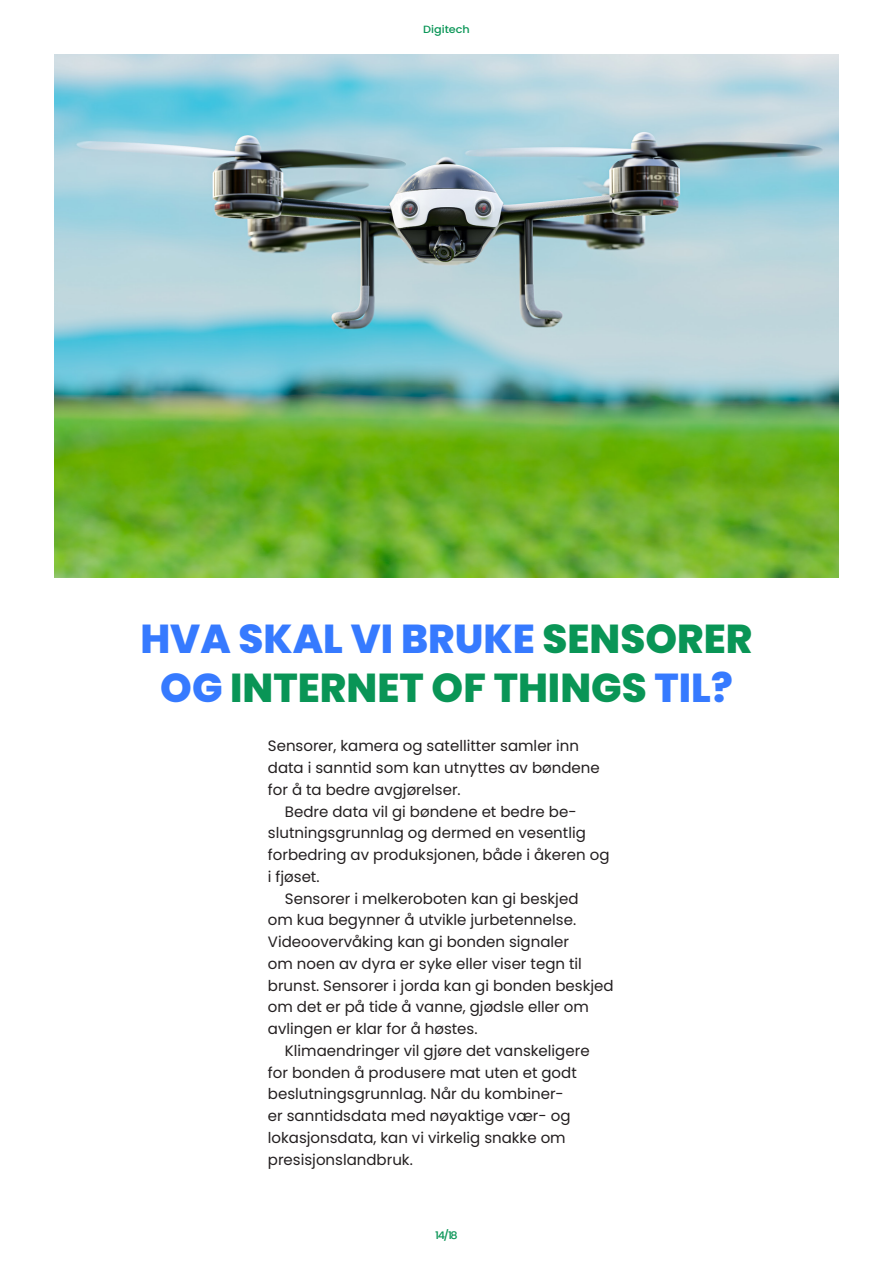
<style>
.page{position:relative;width:893px;height:1263px;background:#fff}
.page>*{position:absolute;margin:0;border:0;box-sizing:border-box;transform-origin:0 0}
.t1{font:800 40.35px/48.4px "Poppins";color:#099556;text-align:center}
.t2{font:15px "Poppins";color:#231f20}
.t3{font:500 10.5px "Poppins";color:#099556;scale:1.07 1}
.s1{color:#367aff}
</style>
<div class="page">
<img style="left:54px;top:54px;width:785px;height:523px">
<p class="t3" style="left:423px;top:23px;width:45px">Digitech</p>
<h1 class="t1" style="left:140px;top:615px;width:614px"><span class="s1">HVA SKAL VI BRUKE</span> SENSORER<br><span class="s1">OG</span> INTERNET OF THINGS <span class="s1">TIL?</span></h1>
<p class="t2" style="left:268px;top:737px;width:313px">Sensorer, kamera og satellitter samler inn</p>
<p class="t2" style="left:268px;top:759px;width:333px">data i sanntid som kan utnyttes av bøndene</p>
<p class="t2" style="left:268px;top:781px;width:194px">for å ta bedre avgjørelser.</p>
<p class="t2" style="left:285px;top:803px;width:291px">Bedre data vil gi bøndene et bedre be-</p>
<p class="t2" style="left:268px;top:824px;width:319px">slutningsgrunnlag og dermed en vesentlig</p>
<p class="t2" style="left:268px;top:846px;width:343px">forbedring av produksjonen, både i åkeren og</p>
<p class="t2" style="left:268px;top:868px;width:53px">i fjøset.</p>
<p class="t2" style="left:285px;top:890px;width:295px">Sensorer i melkeroboten kan gi beskjed</p>
<p class="t2" style="left:268px;top:911px;width:310px">om kua begynner å utvikle jurbetennelse.</p>
<p class="t2" style="left:268px;top:933px;width:303px">Videoovervåking kan gi bonden signaler</p>
<p class="t2" style="left:268px;top:955px;width:316px">om noen av dyra er syke eller viser tegn til</p>
<p class="t2" style="left:268px;top:977px;width:347px">brunst. Sensorer i jorda kan gi bonden beskjed</p>
<p class="t2" style="left:268px;top:998px;width:322px">om det er på tide å vanne, gjødsle eller om</p>
<p class="t2" style="left:268px;top:1020px;width:211px">avlingen er klar for å høstes.</p>
<p class="t2" style="left:285px;top:1042px;width:306px">Klimaendringer vil gjøre det vanskeligere</p>
<p class="t2" style="left:268px;top:1064px;width:310px">for bonden å produsere mat uten et godt</p>
<p class="t2" style="left:268px;top:1085px;width:297px">beslutningsgrunnlag. Når du kombiner-</p>
<p class="t2" style="left:268px;top:1107px;width:304px">er sanntidsdata med nøyaktige vær- og</p>
<p class="t2" style="left:268px;top:1129px;width:299px">lokasjonsdata, kan vi virkelig snakke om</p>
<p class="t2" style="left:268px;top:1151px;width:146px">presisjonslandbruk.</p>
<p class="t3" style="left:435px;top:1229px;width:23px">14/18</p>
</div>
